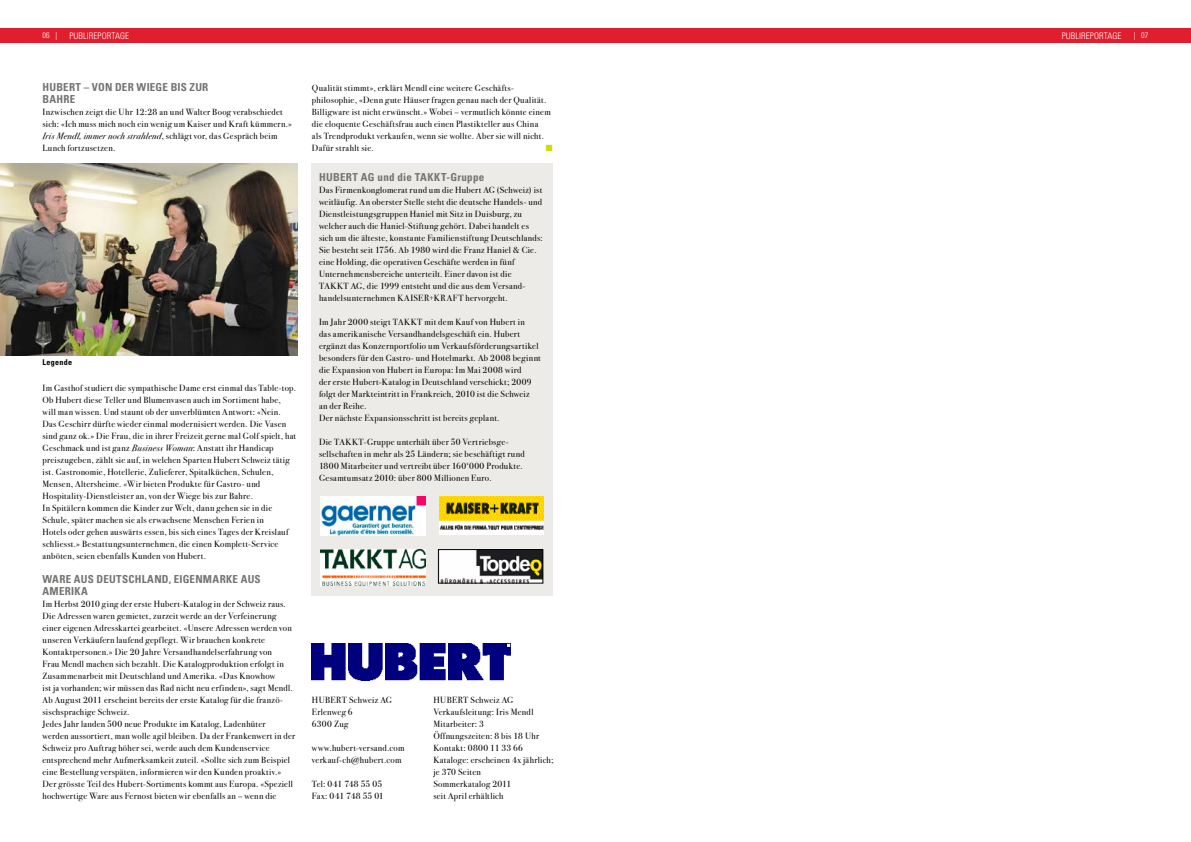
<style>
.page{position:relative;width:1191px;height:842px;background:#fff}
.page>*{position:absolute;margin:0;border:0;box-sizing:border-box;transform-origin:0 0}
.t1{font:700 condensed 11px/12px "Univers";letter-spacing:.025em;color:#747473}
.t2{font:9px/12px "Bodoni Svty Two ITCTT Book";letter-spacing:.03em;color:#000}
.t3{font:9px "Bodoni Svty Two ITCTT Book Ita";letter-spacing:.03em;color:#000}
.t4{font:9px/12px "Bodoni Svty Two ITCTT Book";letter-spacing:.01em;color:#000}
.t5{font:300 condensed 9px "Univers";letter-spacing:.01em;color:#fff}
.t6{font:700 condensed 8px "Univers";letter-spacing:.035em;color:#000}
.t7{font:300 condensed 8px "Univers";color:#fff}
.s1{font-family:"Bodoni Svty Two ITCTT Book"}
.s2{font-family:"Bodoni Svty Two ITCTT Book Ita"}
</style>
<div class="page">
<img style="left:312px;top:643px;width:198px;height:38px">
<img style="left:0;top:163px;width:298px;height:192px">
<div style="left:312px;top:163px;width:241px;height:432px;background:#ecebe7"></div>
<img style="left:439px;top:496px;width:104px;height:39px">
<img style="left:320px;top:496px;width:106px;height:39px">
<img style="left:440px;top:551px;width:101px;height:30px">
<div style="left:438px;top:549px;width:105px;height:34px;border:1px solid #000"></div>
<img style="left:320px;top:550px;width:106px;height:36px">
<div style="left:0;top:28px;width:1191px;height:15px;background:#e01e2e"></div>
<p class="t7" style="left:43px;top:31px;width:16px">06 |</p>
<p class="t5" style="left:69px;top:30px;width:61px">PUBLIREPORTAGE</p>
<p class="t5" style="left:1061px;top:30px;width:61px">PUBLIREPORTAGE</p>
<p class="t7" style="left:1133px;top:31px;width:16px">| 07</p>
<p class="t1" style="left:43px;top:81px;width:167px">HUBERT – VON DER WIEGE BIS ZUR<br>BAHRE</p>
<p class="t2" style="left:43px;top:106px;width:251px">Inzwischen zeigt die Uhr 12:28 an und Walter Boog verabschiedet sich: «Ich muss mich noch ein wenig um Kaiser und Kraft kümmern.»</p>
<p class="t3" style="left:43px;top:131px;width:236px">Iris Mendl, immer noch strahlend<span class="s1">, schlägt vor, das Gespräch beim</span></p>
<p class="t2" style="left:43px;top:142px;width:74px">Lunch fortzusetzen.</p>
<p class="t6" style="left:43px;top:358px;width:31px">LEGENDE</p>
<p class="t2" style="left:43px;top:382px;width:255px">Im Gasthof studiert die sympathische Dame erst einmal das Table-top.<br>Ob Hubert diese Teller und Blumenvasen auch im Sortiment habe, will man wissen. Und staunt ob der unverblümten Antwort: «Nein.<br>Das Geschirr dürfte wieder einmal modernisiert werden. Die Vasen sind ganz ok.» Die Frau, die in ihrer Freizeit gerne mal Golf spielt, hat Geschmack und ist ganz <span class="s2">Business Woman</span>: Anstatt ihr Handicap preiszugeben, zählt sie auf, in welchen Sparten Hubert Schweiz tätig ist. Gastronomie, Hotellerie, Zulieferer, Spitalküchen, Schulen, Mensen, Altersheime. «Wir bieten Produkte für Gastro- und Hospitality-Dienstleister an, von der Wiege bis zur Bahre.<br>In Spitälern kommen die Kinder zur Welt, dann gehen sie in die Schule, später machen sie als erwachsene Menschen Ferien in<br>Hotels oder gehen auswärts essen, bis sich eines Tages der Kreislauf schliesst.» Bestattungsunternehmen, die einen Komplett-Service anböten, seien ebenfalls Kunden von Hubert.</p>
<p class="t1" style="left:43px;top:573px;width:220px">WARE AUS DEUTSCHLAND, EIGENMARKE AUS<br>AMERIKA</p>
<p class="t2" style="left:43px;top:598px;width:254px">Im Herbst 2010 ging der erste Hubert-Katalog in der Schweiz raus.<br>Die Adressen waren gemietet, zurzeit werde an der Verfeinerung einer eigenen Adresskartei gearbeitet. «Unsere Adressen werden von unseren Verkäufern laufend gepflegt. Wir brauchen konkrete Kontaktpersonen.» Die 20 Jahre Versandhandelserfahrung von<br>Frau Mendl machen sich bezahlt. Die Katalogproduktion erfolgt in Zusammenarbeit mit Deutschland und Amerika. «Das Knowhow<br>ist ja vorhanden; wir müssen das Rad nicht neu erfinden», sagt Mendl.<br>Ab August 2011 erscheint bereits der erste Katalog für die franzö&shy;sischsprachige Schweiz.<br>Jedes Jahr landen 500 neue Produkte im Katalog, Ladenhüter<br>werden aussortiert, man wolle agil bleiben. Da der Frankenwert in der Schweiz pro Auftrag höher sei, werde auch dem Kundenservice entsprechend mehr Aufmerksamkeit zuteil. «Sollte sich zum Beispiel eine Bestellung verspäten, informieren wir den Kunden proaktiv.» Der grösste Teil des Hubert-Sortiments kommt aus Europa. «Speziell hochwertige Ware aus Fernost bieten wir ebenfalls an – wenn die</p>
<p class="t2" style="left:312px;top:82px;width:240px">Qualität stimmt», erklärt Mendl eine weitere Geschäfts&shy;philosophie, «Denn gute Häuser fragen genau nach der Qualität.<br>Billigware ist nicht erwünscht.» Wobei – vermutlich könnte einem die eloquente Geschäftsfrau auch einen Plastikteller aus China<br>als Trendprodukt verkaufen, wenn sie wollte. Aber sie will nicht.<br>Dafür strahlt sie.</p>
<p class="t1" style="left:319px;top:171px;width:28px">HUBERT</p>
<p class="t1" style="left:361px;top:171px;width:125px">AG UND DIE TAKKT-GRUPPE</p>
<p class="t2" style="left:319px;top:184px;width:225px">Das Firmenkonglomerat rund um die Hubert AG (Schweiz) ist weitläufig. An oberster Stelle steht die deutsche Handels- und Dienstleistungsgruppen Haniel mit Sitz in Duisburg, zu welcher auch die Haniel-Stiftung gehört. Dabei handelt es sich um die älteste, konstante Familienstiftung Deutschlands:<br>Sie besteht seit 1756. Ab 1980 wird die Franz Haniel &amp; Cie. eine Holding, die operativen Geschäfte werden in fünf Unternehmensbereiche unterteilt. Einer davon ist die TAKKT AG, die 1999 entsteht und die aus dem Versand&shy;handelsunternehmen KAISER+KRAFT hervorgeht.</p>
<p class="t2" style="left:319px;top:316px;width:223px">Im Jahr 2000 steigt TAKKT mit dem Kauf von Hubert in<br>das amerikanische Versandhandelsgeschäft ein. Hubert ergänzt das Konzernportfolio um Verkaufsförderungsartikel besonders für den Gastro- und Hotelmarkt. Ab 2008 beginnt die Expansion von Hubert in Europa: Im Mai 2008 wird<br>der erste Hubert-Katalog in Deutschland verschickt; 2009 folgt der Markteintritt in Frankreich, 2010 ist die Schweiz<br>an der Reihe.<br>Der nächste Expansionsschritt ist bereits geplant.</p>
<p class="t2" style="left:319px;top:436px;width:207px">Die TAKKT-Gruppe unterhält über 50 Vertriebsge&shy;sellschaften in mehr als 25 Ländern; sie beschäftigt rund 1800 Mitarbeiter und vertreibt über 160‘000 Produkte.<br>Gesamtumsatz 2010: über 800 Millionen Euro.</p>
<p class="t2" style="left:312px;top:694px;width:81px">HUBERT Schweiz AG<br>Erlenweg 6<br>6300 Zug</p>
<p class="t2" style="left:312px;top:742px;width:94px">www.hubert-versand.com verkauf-ch@hubert.com</p>
<p class="t4" style="left:312px;top:778px;width:73px">Tel: 041 748 55 05<br>Fax: 041 748 55 01</p>
<p class="t2" style="left:433px;top:694px;width:122px">HUBERT Schweiz AG<br>Verkaufsleitung: Iris Mendl<br>Mitarbeiter: 3<br>Öffnungszeiten: 8 bis 18 Uhr<br>Kontakt: 0800 11 33 66<br>Kataloge: erscheinen 4x jährlich; je 370 Seiten<br>Sommerkatalog 2011<br>seit April erhältlich</p>
</div>
